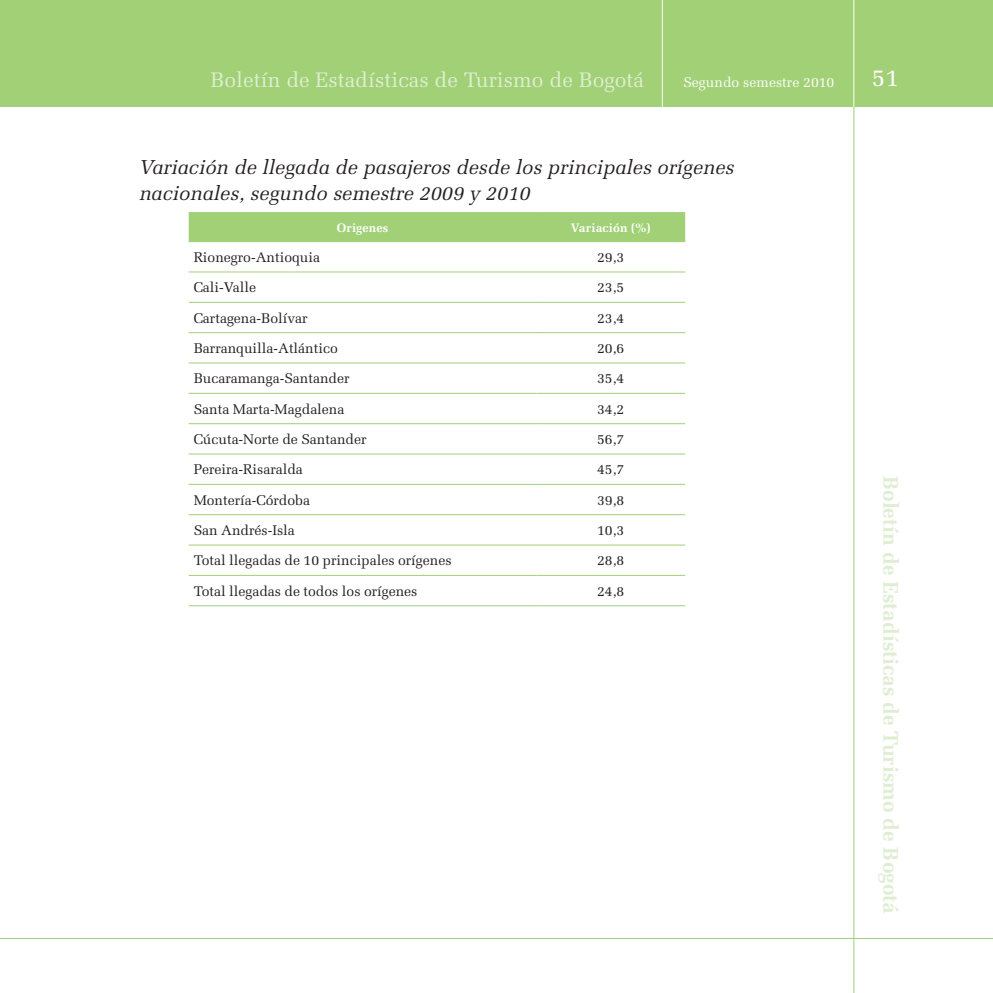
<style>
.page{position:relative;width:993px;height:993px;background:#fff}
.page>*{position:absolute;margin:0;border:0;box-sizing:border-box;transform-origin:0 0}
.t1{font:24.5px "Melior";color:#fff}
.t2{font:700 21px "Melior";color:#dfeed2}
.t3{font:21px "Melior";color:#dfeed2}
.t4{font:italic 20.12px/26.2px "Melior";color:#231f20}
.t5{font:14px "Melior";color:#231f20}
.t6{font:14px "Melior";color:#fff}
.t7{font:700 12.25px "Melior";letter-spacing:.01em;color:#fff}
</style>
<div class="page">
<div style="left:0;top:0;width:992px;height:107px;background:#a1d076"></div>
<hr style="left:0;top:937px;width:992px;height:1px;background:#a1d076">
<hr style="left:853px;top:0;width:1px;height:992px;background:#a1d076">
<hr style="left:853px;top:0;width:1px;height:107px;background:#fff">
<hr style="left:661px;top:0;width:1px;height:107px;background:#fff">
<div style="left:189px;top:213px;width:496px;height:28px;background:#a1d076"></div>
<hr style="left:189px;top:241px;width:347px;height:1px;background:#a1d076">
<hr style="left:536px;top:241px;width:149px;height:1px;background:#a1d076">
<hr style="left:189px;top:271px;width:347px;height:1px;background:#a1d076">
<hr style="left:536px;top:271px;width:149px;height:1px;background:#a1d076">
<hr style="left:189px;top:302px;width:347px;height:1px;background:#a1d076">
<hr style="left:536px;top:302px;width:149px;height:1px;background:#a1d076">
<hr style="left:189px;top:332px;width:347px;height:1px;background:#a1d076">
<hr style="left:536px;top:332px;width:149px;height:1px;background:#a1d076">
<hr style="left:189px;top:362px;width:347px;height:1px;background:#a1d076">
<hr style="left:536px;top:362px;width:149px;height:1px;background:#a1d076">
<hr style="left:189px;top:393px;width:347px;height:1px;background:#a1d076">
<hr style="left:536px;top:393px;width:149px;height:1px;background:#a1d076">
<hr style="left:189px;top:423px;width:347px;height:1px;background:#a1d076">
<hr style="left:536px;top:423px;width:149px;height:1px;background:#a1d076">
<hr style="left:189px;top:453px;width:347px;height:1px;background:#a1d076">
<hr style="left:536px;top:453px;width:149px;height:1px;background:#a1d076">
<hr style="left:189px;top:484px;width:347px;height:1px;background:#a1d076">
<hr style="left:536px;top:484px;width:149px;height:1px;background:#a1d076">
<hr style="left:189px;top:514px;width:347px;height:1px;background:#a1d076">
<hr style="left:536px;top:514px;width:149px;height:1px;background:#a1d076">
<hr style="left:189px;top:544px;width:347px;height:1px;background:#a1d076">
<hr style="left:536px;top:544px;width:149px;height:1px;background:#a1d076">
<hr style="left:189px;top:575px;width:347px;height:1px;background:#a1d076">
<hr style="left:536px;top:575px;width:149px;height:1px;background:#a1d076">
<hr style="left:189px;top:212px;width:347px;height:1px;background:#a1d076">
<hr style="left:536px;top:212px;width:149px;height:1px;background:#a1d076">
<hr style="left:189px;top:605px;width:347px;height:1px;background:#a1d076">
<hr style="left:536px;top:605px;width:149px;height:1px;background:#a1d076">
<h2 class="t3" style="left:210px;top:67px;width:435px">Boletín de Estadísticas de Turismo de Bogotá</h2>
<p class="t6" style="left:683px;top:74px;width:152px">Segundo semestre 2010</p>
<h1 class="t1" style="left:871px;top:63px;width:29px">51</h1>
<h3 class="t4" style="left:139px;top:154px;width:596px">Variación de llegada de pasajeros desde los principales orígenes nacionales, segundo semestre 2009 y 2010</h3>
<p class="t7" style="left:336px;top:220px;width:53px">Origenes</p>
<p class="t7" style="left:570px;top:220px;width:81px">Variación (%)</p>
<p class="t5" style="left:194px;top:249px;width:128px">Rionegro-Antioquia</p>
<p class="t5" style="left:597px;top:249px;width:29px">29,3</p>
<p class="t5" style="left:194px;top:279px;width:64px">Cali-Valle</p>
<p class="t5" style="left:597px;top:279px;width:29px">23,5</p>
<p class="t5" style="left:194px;top:309px;width:115px">Cartagena-Bolívar</p>
<p class="t5" style="left:597px;top:309px;width:29px">23,4</p>
<p class="t5" style="left:194px;top:340px;width:146px">Barranquilla-Atlántico</p>
<p class="t5" style="left:597px;top:340px;width:29px">20,6</p>
<p class="t5" style="left:194px;top:370px;width:157px">Bucaramanga-Santander</p>
<p class="t5" style="left:597px;top:370px;width:29px">35,4</p>
<p class="t5" style="left:194px;top:400px;width:152px">Santa Marta-Magdalena</p>
<p class="t5" style="left:597px;top:400px;width:29px">34,2</p>
<p class="t5" style="left:194px;top:431px;width:174px">Cúcuta-Norte de Santander</p>
<p class="t5" style="left:597px;top:431px;width:29px">56,7</p>
<p class="t5" style="left:194px;top:461px;width:111px">Pereira-Risaralda</p>
<p class="t5" style="left:597px;top:461px;width:29px">45,7</p>
<p class="t5" style="left:194px;top:491px;width:118px">Montería-Córdoba</p>
<p class="t5" style="left:597px;top:491px;width:29px">39,8</p>
<p class="t5" style="left:194px;top:522px;width:103px">San Andrés-Isla</p>
<p class="t5" style="left:597px;top:522px;width:29px">10,3</p>
<p class="t5" style="left:194px;top:552px;width:259px">Total llegadas de 10 principales orígenes</p>
<p class="t5" style="left:597px;top:552px;width:29px">28,8</p>
<p class="t5" style="left:194px;top:582px;width:225px">Total llegadas de todos los orígenes</p>
<p class="t5" style="left:597px;top:582px;width:29px">24,8</p>
<h2 class="t2" style="left:903px;top:475px;width:439px;rotate:90deg">Boletín de Estadísticas de Turismo de Bogotá</h2>
</div>
